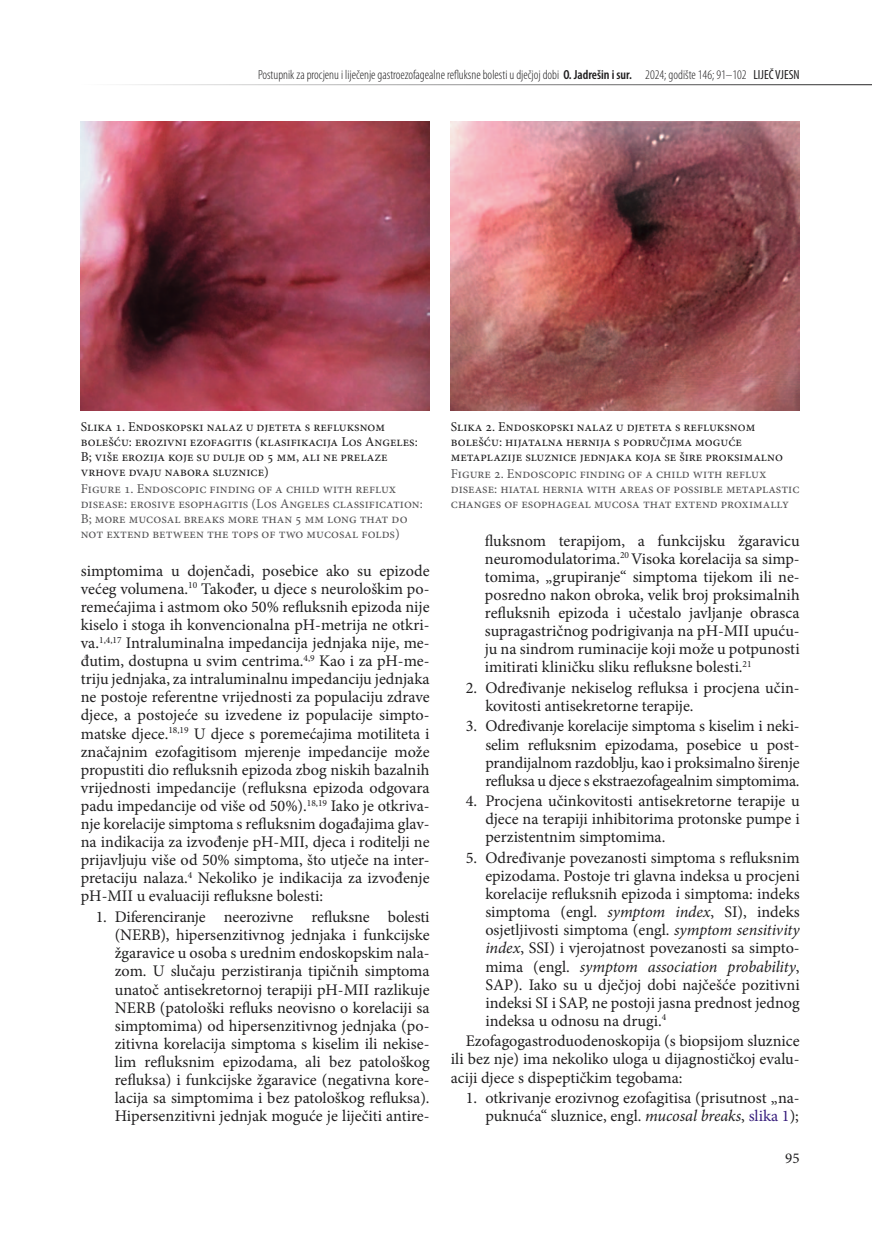
<style>
.page{position:relative;width:872px;height:1234px;background:#fff}
.page>*{position:absolute;margin:0;border:0;box-sizing:border-box;transform-origin:0 0}
.t1{font:16.2px/18.1px "Minion Pro";color:#1f1e1f;text-align:justify}
.t2{font:15px "Minion Pro";color:#1f1e1f}
.t3{font:13.5px/15px "Minion Pro";color:#565557}
.t4{font:13.5px/15px "Minion Pro";color:#1f1e1f}
.t5{font:300 condensed 13.2px "Myriad Pro";color:#1f1e1f}
.s1{font-weight:600}
.s2{font-weight:400}
.s3{font-style:italic}
.s4{color:#371d7c}
</style>
<div class="page">
<hr style="left:81px;top:84px;width:791px;height:1px;background:#1f1e1f">
<img style="left:81px;top:121px;width:348px;height:289px">
<img style="left:451px;top:121px;width:348px;height:289px">
<p class="t5" style="left:258px;top:67px;width:543px">Postupnik za procjenu i liječenje gastroezofagealne refluksne bolesti u dječjoj dobi <span class="s1">O. Jadrešin i sur.</span> 2024; godište 146; 91–102 <span class="s2">LIJEČ VJESN</span></p>
<p class="t4" style="left:81px;top:419px;width:338px">Slika 1. Endoskopski nalaz u djeteta s refluksnom bolešću: erozivni ezofagitis (klasifikacija Los Angeles:<br>B; više erozija koje su dulje od 5 mm, ali ne prelaze vrhove dvaju nabora sluznice)</p>
<p class="t3" style="left:81px;top:481px;width:343px">Figure 1. Endoscopic finding of a child with reflux disease: erosive esophagitis (Los Angeles classification:<br>B; more mucosal breaks more than 5 mm long that do not extend between the tops of two mucosal folds)</p>
<p class="t1" style="left:81px;top:561px;width:350px">simptomima u dojenčadi, posebice ako su epizode većeg volumena.<sup>10</sup> Također, u djece s neurološkim po&shy;remećajima i astmom oko 50% refluksnih epizoda nije kiselo i stoga ih konvencionalna pH-metrija ne otkri&shy;va.<sup>1,4,17</sup> Intraluminalna impedancija jednjaka nije, me&shy;đutim, dostupna u svim centrima.<sup>4,9</sup> Kao i za pH-me&shy;triju jednjaka, za intraluminalnu impedanciju jednjaka ne postoje referentne vrijednosti za populaciju zdrave djece, a postojeće su izvedene iz populacije simpto&shy;matske djece.<sup>18,19</sup> U djece s poremećajima motiliteta i značajnim ezofagitisom mjerenje impedancije može propustiti dio refluksnih epizoda zbog niskih bazalnih vrijednosti impedancije (refluksna epizoda odgovara padu impedancije od više od 50%).<sup>18,19</sup> Iako je otkriva&shy;nje korelacije simptoma s refluksnim događajima glav&shy;na indikacija za izvođenje pH-MII, djeca i roditelji ne prijavljuju više od 50% simptoma, što utječe na inter&shy;pretaciju nalaza.<sup>4</sup> Nekoliko je indikacija za izvođenje pH-MII u evaluaciji refluksne bolesti:</p>
<p class="t1" style="left:115px;top:907px;width:316px;text-indent:-19px">1. Diferenciranje neerozivne refluksne bolesti (NERB), hipersenzitivnog jednjaka i funkcijske žgaravice u osoba s urednim endoskopskim nala&shy;zom. U slučaju perzistiranja tipičnih simptoma unatoč antisekretornoj terapiji pH-MII razlikuje NERB (patološki refluks neovisno o korelaciji sa simptomima) od hipersenzitivnog jednjaka (po&shy;zitivna korelacija simptoma s kiselim ili nekise&shy;lim refluksnim epizodama, ali bez patološkog refluksa) i funkcijske žgaravice (negativna kore&shy;lacija sa simptomima i bez patološkog refluksa).<br>Hipersenzitivni jednjak moguće je liječiti antire-</p>
<p class="t4" style="left:451px;top:419px;width:333px">Slika 2. Endoskopski nalaz u djeteta s refluksnom bolešću: hijatalna hernija s područjima moguće metaplazije sluznice jednjaka koja se šire proksimalno</p>
<p class="t3" style="left:451px;top:466px;width:350px">Figure 2. Endoscopic finding of a child with reflux disease: hiatal hernia with areas of possible metaplastic changes of esophageal mucosa that extend proximally</p>
<p class="t1" style="left:485px;top:531px;width:316px">fluksnom terapijom, a funkcijsku žgaravicu neuromodulatorima.<sup>20</sup> Visoka korelacija sa simp&shy;tomima, „grupiranje“ simptoma tijekom ili ne&shy;posredno nakon obroka, velik broj proksimalnih refluksnih epizoda i učestalo javljanje obrasca supragastričnog podrigivanja na pH-MII upuću&shy;ju na sindrom ruminacije koji može u potpunosti imitirati kliničku sliku refluksne bolesti.<sup>21</sup></p>
<p class="t1" style="left:485px;top:678px;width:316px;text-indent:-20px">2. Određivanje nekiselog refluksa i procjena učin&shy;kovitosti antisekretorne terapije.</p>
<p class="t1" style="left:485px;top:717px;width:316px;text-indent:-20px">3. Određivanje korelacije simptoma s kiselim i neki&shy;selim refluksnim epizodama, posebice u post&shy;prandijalnom razdoblju, kao i proksimalno širenje refluksa u djece s ekstraezofagealnim simptomima.</p>
<p class="t1" style="left:485px;top:792px;width:316px;text-indent:-20px">4. Procjena učinkovitosti antisekretorne terapije u djece na terapiji inhibitorima protonske pumpe i perzistentnim simptomima.</p>
<p class="t1" style="left:485px;top:848px;width:316px;text-indent:-20px">5. Određivanje povezanosti simptoma s refluksnim epizodama. Postoje tri glavna indeksa u procjeni korelacije refluksnih epizoda i simptoma: indeks simptoma (engl. <span class="s3">symptom index</span>, SI), indeks osjetljivosti simptoma (engl. <span class="s3">symptom sensitivity index</span>, SSI) i vjerojatnost povezanosti sa simpto&shy;mima (engl. <span class="s3">symptom association probability</span>, SAP). Iako su u dječjoj dobi najčešće pozitivni indeksi SI i SAP, ne postoji jasna prednost jednog indeksa u odnosu na drugi.<sup>4</sup></p>
<p class="t1" style="left:451px;top:1032px;width:350px;text-indent:15px">Ezofagogastroduodenoskopija (s biopsijom sluznice ili bez nje) ima nekoliko uloga u dijagnostičkoj evalu&shy;aciji djece s dispeptičkim tegobama:</p>
<p class="t1" style="left:466px;top:1088px;width:335px;text-align:right">1. otkrivanje erozivnog ezofagitisa (prisutnost „na&shy;puknuća“ sluznice, engl. <span class="s3">mucosal breaks</span>, <span class="s4">slika 1</span>);</p>
<p class="t2" style="left:785px;top:1147px;width:16px">95</p>
</div>
